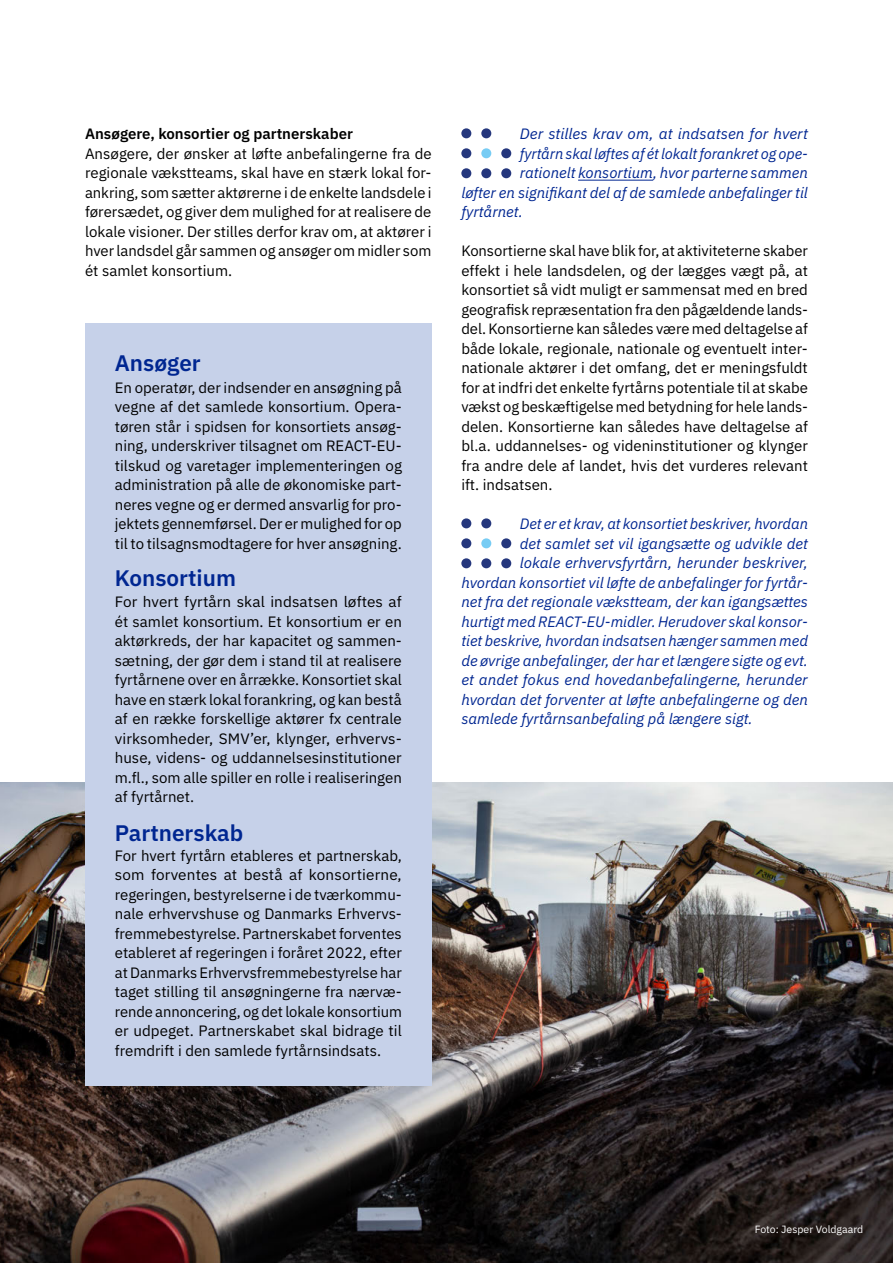
<style>
.page{position:relative;width:893px;height:1263px;background:#fff}
.page>*{position:absolute;margin:0;border:0;box-sizing:border-box;transform-origin:0 0}
.t1{font:600 22.5px "IBM Plex Sans";color:#002691}
.t2{font:15px/19.5px "IBM Plex Sans";color:#000;text-align:justify}
.t3{font:italic 15px "IBM Plex Sans";color:#002691}
.t4{font:600 15px "IBM Plex Sans";color:#000}
.t5{font:10.5px "IBM Plex Sans";color:#fff}
</style>
<div class="page">
<img style="left:0;top:783px;width:893px;height:480px">
<div style="left:85px;top:324px;width:347px;height:762px;background:#c6d1e9"></div>
<hr style="left:578px;top:180px;width:75px;height:1px;background:#002691">
<div style="left:481px;top:148px;width:10px;height:10px;background:#77ccf4;border-radius:50%"></div>
<div style="left:461px;top:168px;width:10px;height:10px;background:#25377d;border-radius:50%"></div>
<div style="left:481px;top:128px;width:10px;height:10px;background:#25377d;border-radius:50%"></div>
<div style="left:501px;top:148px;width:10px;height:10px;background:#25377d;border-radius:50%"></div>
<div style="left:461px;top:148px;width:10px;height:10px;background:#25377d;border-radius:50%"></div>
<div style="left:461px;top:128px;width:10px;height:10px;background:#25377d;border-radius:50%"></div>
<div style="left:481px;top:168px;width:10px;height:10px;background:#25377d;border-radius:50%"></div>
<div style="left:501px;top:168px;width:10px;height:10px;background:#25377d;border-radius:50%"></div>
<div style="left:481px;top:538px;width:10px;height:10px;background:#77ccf4;border-radius:50%"></div>
<div style="left:461px;top:558px;width:10px;height:10px;background:#25377d;border-radius:50%"></div>
<div style="left:481px;top:518px;width:10px;height:10px;background:#25377d;border-radius:50%"></div>
<div style="left:501px;top:538px;width:10px;height:10px;background:#25377d;border-radius:50%"></div>
<div style="left:461px;top:538px;width:10px;height:10px;background:#25377d;border-radius:50%"></div>
<div style="left:461px;top:518px;width:10px;height:10px;background:#25377d;border-radius:50%"></div>
<div style="left:481px;top:558px;width:10px;height:10px;background:#25377d;border-radius:50%"></div>
<div style="left:501px;top:558px;width:10px;height:10px;background:#25377d;border-radius:50%"></div>
<h2 class="t4" style="left:85px;top:122px;width:269px">Ansøgere, konsortier og partnerskaber</h2>
<p class="t2" style="left:85px;top:142px;width:348px">Ansøgere, der ønsker at løfte anbefalingerne fra de regionale vækstteams, skal have en stærk lokal for&shy;ankring, som sætter aktørerne i de enkelte landsdele i førersædet, og giver dem mulighed for at realisere de lokale visioner. Der stilles derfor krav om, at aktører i hver landsdel går sammen og ansøger om midler som ét samlet konsortium.</p>
<h3 class="t1" style="left:115px;top:345px;width:87px">Ansøger</h3>
<p class="t2" style="left:115px;top:376px;width:289px">En operatør, der indsender en ansøgning på vegne af det samlede konsortium. Opera&shy;tøren står i spidsen for konsortiets ansøg&shy;ning, underskriver tilsagnet om REACT-EU&shy;tilskud og varetager implementeringen og administration på alle de økonomiske part&shy;neres vegne og er dermed ansvarlig for pro&shy;jektets gennemførsel. Der er mulighed for op til to tilsagnsmodtagere for hver ansøgning.</p>
<h3 class="t1" style="left:115px;top:561px;width:123px">Konsortium</h3>
<p class="t2" style="left:115px;top:591px;width:289px">For hvert fyrtårn skal indsatsen løftes af ét samlet konsortium. Et konsortium er en aktørkreds, der har kapacitet og sammen&shy;sætning, der gør dem i stand til at realisere fyrtårnene over en årrække. Konsortiet skal have en stærk lokal forankring, og kan bestå af en række forskellige aktører fx centrale virksomheder, SMV’er, klynger, erhvervs&shy;huse, videns- og uddannelsesinstitutioner m.fl., som alle spiller en rolle i realiseringen af fyrtårnet.</p>
<h3 class="t1" style="left:115px;top:816px;width:130px">Partnerskab</h3>
<p class="t2" style="left:115px;top:844px;width:289px">For hvert fyrtårn etableres et partnerskab, som forventes at bestå af konsortierne, regeringen, bestyrelserne i de tværkommu&shy;nale erhvervshuse og Danmarks Erhvervs&shy;fremmebestyrelse. Partnerskabet forventes etableret af regeringen i foråret 2022, efter at Danmarks Erhvervsfremmebestyrelse har taget stilling til ansøgningerne fra nærvæ&shy;rende annoncering, og det lokale konsortium er udpeget. Partnerskabet skal bidrage til fremdrift i den samlede fyrtårnsindsats.</p>
<p class="t3" style="left:520px;top:122px;width:290px">Der stilles krav om, at indsatsen for hvert</p>
<p class="t3" style="left:520px;top:142px;width:290px">fyrtårn skal løftes af ét lokalt forankret og ope-</p>
<p class="t3" style="left:520px;top:161px;width:290px">rationelt konsortium, hvor parterne sammen</p>
<p class="t3" style="left:461px;top:181px;width:348px">løfter en signifikant del af de samlede anbefalinger til</p>
<p class="t3" style="left:461px;top:200px;width:63px">fyrtårnet.</p>
<p class="t2" style="left:461px;top:240px;width:348px">Konsortierne skal have blik for, at aktiviteterne skaber effekt i hele landsdelen, og der lægges vægt på, at konsortiet så vidt muligt er sammensat med en bred geografisk repræsentation fra den pågældende lands&shy;del. Konsortierne kan således være med deltagelse af både lokale, regionale, nationale og eventuelt inter&shy;nationale aktører i det omfang, det er meningsfuldt for at indfri det enkelte fyrtårns potentiale til at skabe vækst og beskæftigelse med betydning for hele lands&shy;delen. Konsortierne kan således have deltagelse af bl.a. uddannelses- og videninstitutioner og klynger fra andre dele af landet, hvis det vurderes relevant ift. indsatsen.</p>
<p class="t3" style="left:520px;top:512px;width:290px">Det er et krav, at konsortiet beskriver, hvordan</p>
<p class="t3" style="left:520px;top:532px;width:290px">det samlet set vil igangsætte og udvikle det</p>
<p class="t3" style="left:520px;top:551px;width:289px">lokale erhvervsfyrtårn, herunder beskriver,</p>
<p class="t3" style="left:461px;top:571px;width:348px">hvordan konsortiet vil løfte de anbefalinger for fyrtår-</p>
<p class="t3" style="left:461px;top:590px;width:348px">net fra det regionale vækstteam, der kan igangsættes</p>
<p class="t3" style="left:461px;top:610px;width:348px">hurtigt med REACT-EU-midler. Herudover skal konsor-</p>
<p class="t3" style="left:461px;top:629px;width:348px">tiet beskrive, hvordan indsatsen hænger sammen med</p>
<p class="t3" style="left:461px;top:649px;width:348px">de øvrige anbefalinger, der har et længere sigte og evt.</p>
<p class="t3" style="left:461px;top:668px;width:348px">et andet fokus end hovedanbefalingerne, herunder</p>
<p class="t3" style="left:461px;top:688px;width:348px">hvordan det forventer at løfte anbefalingerne og den</p>
<p class="t3" style="left:461px;top:707px;width:293px">samlede fyrtårnsanbefaling på længere sigt.</p>
<p class="t5" style="left:755px;top:1221px;width:110px">Foto: Jesper Voldgaard</p>
</div>
